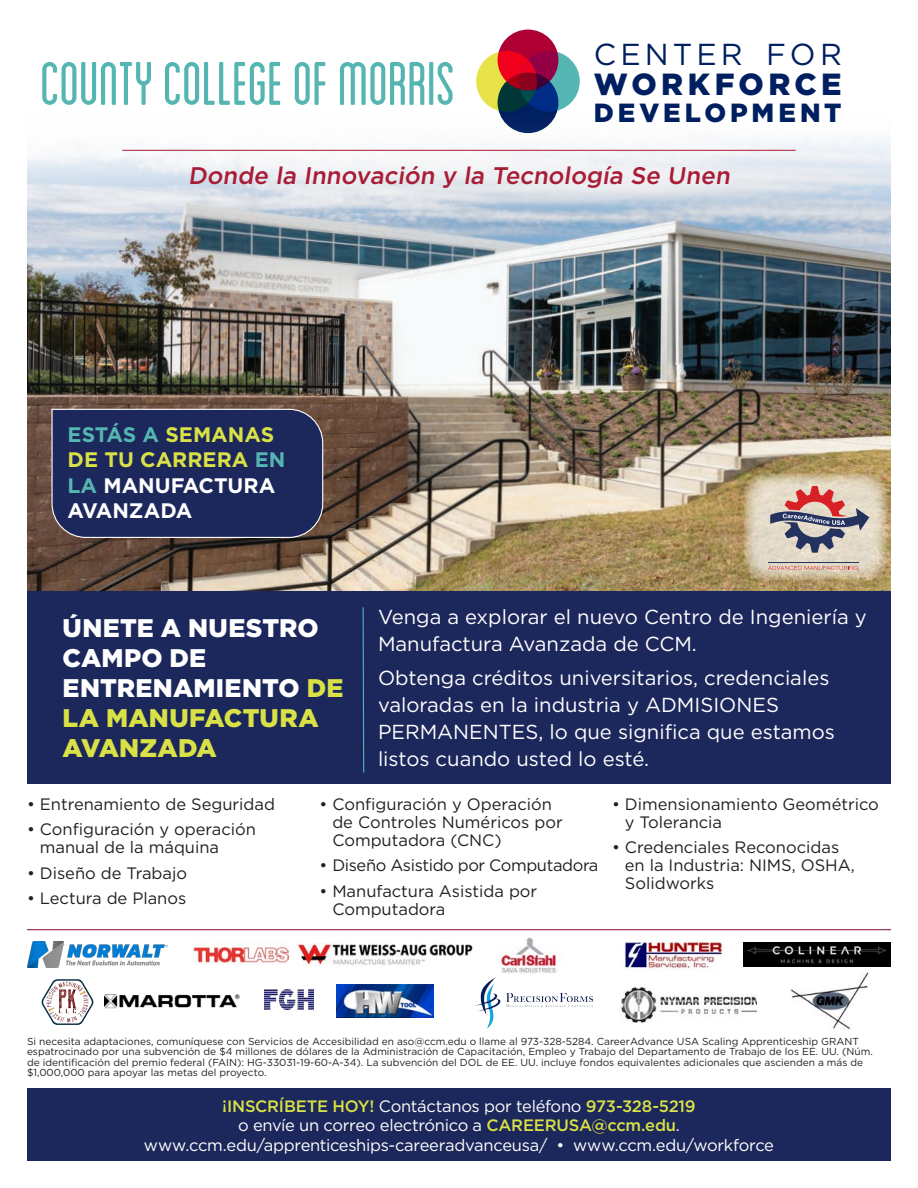
<style>
.page{position:relative;width:918px;height:1188px;background:#fff}
.page>*{position:absolute;margin:0;border:0;box-sizing:border-box;transform-origin:0 0}
.t1{font:condensed 64.5px "Blanch";letter-spacing:-.01em;color:#55b6b1}
.t2{font:900 30.6px "Gotham";letter-spacing:.145em;color:#001f61}
.t3{font:30.3px "Gotham";letter-spacing:.13em;color:#001f61}
.t4{font:900 26.25px "Gotham";letter-spacing:.145em;color:#001f61}
.t5{font:900 25.5px/30px "Gotham";letter-spacing:.005em;color:#fff}
.t6{font:500 24px "Gotham";color:#a91c36}
.t7{font:700 21px/25.5px "Gotham";color:#fff}
.t8{font:20.25px/27px "Gotham";color:#fff}
.t9{font:16.5px/18px "Gotham";color:#231f20}
.t10{font:16.5px/19.5px "Gotham";letter-spacing:-.02em;color:#fff;text-align:center}
.t11{font:16.5px "Gotham";letter-spacing:-.025em;color:#231f20}
.t12{font:10.2px/10.5px "Gotham";color:#231f20}
.s1{color:#55b6b1}
.s2{color:#d9e146}
.s3{font-weight:500;color:#d9e146}
</style>
<div class="page">
<div style="left:27px;top:1089px;width:864px;height:72px;background:#1c275b"></div>
<hr style="left:27px;top:929px;width:864px;height:1px;background:#830a2b">
<img style="left:27px;top:105px;width:864px;height:486px">
<div style="left:498px;top:30px;width:60px;height:60px;background:#ae0032;border-radius:50%"></div>
<div style="left:498px;top:72px;width:60px;height:61px;background:#001f61;border-radius:50%"></div>
<svg style="left:476px;top:51px;width:61px;height:61px;background:#ab7137"></svg>
<svg style="left:519px;top:51px;width:61px;height:61px;background:#584e75"></svg>
<svg style="left:51px;top:408px;width:273px;height:131px;background:#242d5d"></svg>
<hr style="left:122px;top:150px;width:674px;height:1px;background:#a91c36">
<div style="left:27px;top:591px;width:864px;height:192px;background:#1c275b"></div>
<svg style="left:362px;top:607px;width:3px;height:166px"></svg>
<svg style="left:744px;top:472px;width:144px;height:108px;background:#d4c6aa"></svg>
<svg style="left:770px;top:486px;width:99px;height:67px;background:#b69f9f"></svg>
<hr style="left:768px;top:562px;width:90px;height:1px;background:#23325e">
<svg style="left:768px;top:566px;width:90px;height:4px"></svg>
<img style="left:500px;top:937px;width:57px;height:37px">
<img style="left:194px;top:942px;width:95px;height:23px">
<img style="left:27px;top:942px;width:141px;height:26px">
<img style="left:104px;top:994px;width:136px;height:15px">
<img style="left:297px;top:943px;width:176px;height:23px">
<img style="left:264px;top:990px;width:49px;height:20px">
<img style="left:336px;top:984px;width:98px;height:34px">
<img style="left:41px;top:979px;width:53px;height:46px">
<img style="left:474px;top:977px;width:119px;height:52px">
<img style="left:621px;top:987px;width:135px;height:36px">
<img style="left:790px;top:973px;width:79px;height:56px">
<img style="left:624px;top:936px;width:98px;height:34px">
<img style="left:744px;top:942px;width:147px;height:25px">
<p class="t1" style="left:40px;top:49px;width:416px">COUNTY COLLEGE OF MORRIS</p>
<p class="t3" style="left:594px;top:35px;width:250px">CENTER FOR</p>
<p class="t2" style="left:594px;top:63px;width:249px">WORKFORCE</p>
<p class="t4" style="left:594px;top:94px;width:249px">DEVELOPMENT</p>
<p class="t6" style="left:188px;top:160px;width:548px">Donde la Innovación y la Tecnología Se Unen</p>
<p class="t7" style="left:68px;top:421px;width:219px"><span class="s1">ESTÁS A</span> <span class="s2">SEMANAS<br>DE TU CARRERA</span> <span class="s1">EN<br>LA</span> MANUFACTURA<br>AVANZADA</p>
<p class="t5" style="left:63px;top:613px;width:282px">ÚNETE A NUESTRO<br>CAMPO DE<br>ENTRENAMIENTO <span class="s2">DE<br>LA MANUFACTURA<br>AVANZADA</span></p>
<p class="t8" style="left:378px;top:603px;width:490px">Venga a explorar el nuevo Centro de Ingeniería y<br>Manufactura Avanzada de CCM.</p>
<p class="t8" style="left:378px;top:664px;width:459px">Obtenga créditos universitarios, credenciales valoradas en la industria y ADMISIONES PERMANENTES, lo que significa que estamos listos cuando usted lo esté.</p>
<p class="t9" style="left:27px;top:794px;width:250px">• Entrenamiento de Seguridad</p>
<p class="t9" style="left:40px;top:820px;width:218px;text-indent:-13px">• Configuración y operación manual de la máquina</p>
<p class="t9" style="left:27px;top:864px;width:162px">• Diseño de Trabajo</p>
<p class="t9" style="left:27px;top:889px;width:161px">• Lectura de Planos</p>
<p class="t9" style="left:332px;top:794px;width:232px;text-indent:-13px">• Configuración y Operación de Controles Numéricos por<br>Computadora (CNC)</p>
<p class="t11" style="left:320px;top:855px;width:281px">• Diseño Asistido por Computadora</p>
<p class="t9" style="left:332px;top:882px;width:206px;text-indent:-13px">• Manufactura Asistida por<br>Computadora</p>
<p class="t9" style="left:625px;top:794px;width:256px;text-indent:-13px">• Dimensionamiento Geométrico y Tolerancia</p>
<p class="t9" style="left:625px;top:838px;width:232px;text-indent:-13px">• Credenciales Reconocidas en la Industria: NIMS, OSHA,<br>Solidworks</p>
<p class="t12" style="left:27px;top:1036px;width:847px">Si necesita adaptaciones, comuníquese con Servicios de Accesibilidad en aso@ccm.edu o llame al 973-328-5284. CareerAdvance USA Scaling Apprenticeship GRANT espatrocinado por una subvención de $4 millones de dólares de la Administración de Capacitación, Empleo y Trabajo del Departamento de Trabajo de los EE. UU. (Núm. de identificación del premio federal (FAIN): HG-33031-19-60-A-34). La subvención del DOL de EE. UU. incluye fondos equivalentes adicionales que ascienden a más de $1,000,000 para apoyar las metas del proyecto.</p>
<p class="t10" style="left:222px;top:1096px;width:475px"><span class="s3">¡INSCRÍBETE HOY!</span> Contáctanos por teléfono <span class="s3">973-328-5219 </span>o envíe un correo electrónico a <span class="s3">CAREERUSA@ccm.edu</span>.</p>
<p class="t10" style="left:144px;top:1135px;width:632px">www.ccm.edu/apprenticeships-careeradvanceusa/ • www.ccm.edu/workforce</p>
</div>
